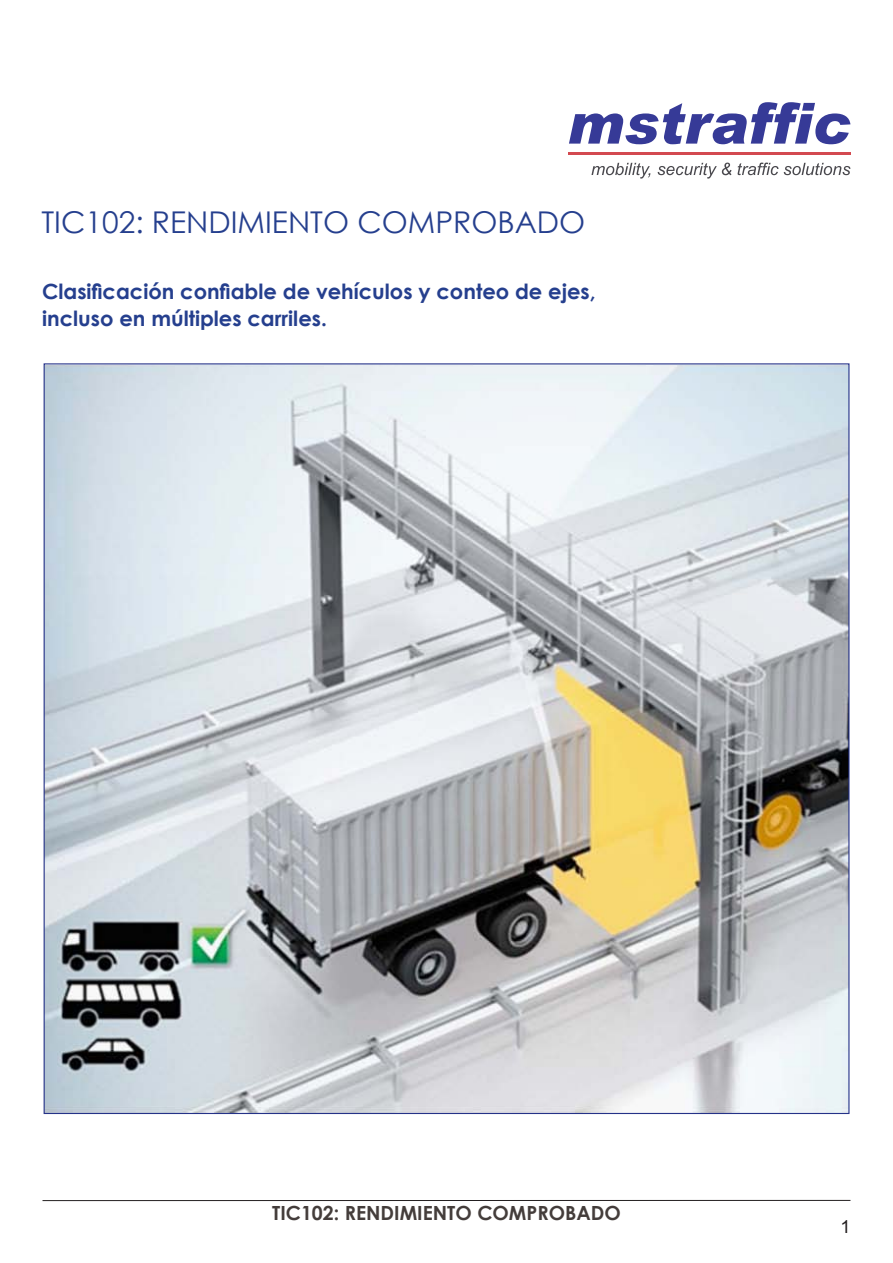
<style>
.page{position:relative;width:893px;height:1263px;background:#fff}
.page>*{position:absolute;margin:0;border:0;box-sizing:border-box;transform-origin:0 0}
.t1{font:30px "Century Gothic";color:#253f8e}
.t2{font:700 21px/27px "Century Gothic";color:#253f8e}
.t3{font:700 19.5px "Century Gothic";color:#443d3b}
.t4{font:18px "Arial";color:#231f20}
</style>
<div class="page">
<svg style="left:569px;top:102px;width:281px;height:42px"></svg>
<svg style="left:591px;top:163px;width:59px;height:16px"></svg>
<svg style="left:658px;top:163px;width:74px;height:16px"></svg>
<svg style="left:738px;top:163px;width:40px;height:12px"></svg>
<svg style="left:784px;top:163px;width:66px;height:12px"></svg>
<hr style="left:568px;top:153px;width:282px;height:2px;background:#d34950">
<hr style="left:43px;top:1200px;width:807px;height:1px;background:#231f20">
<img style="left:46px;top:365px;width:801px;height:747px">
<p class="t1" style="left:42px;top:201px;width:545px">TIC102: RENDIMIENTO COMPROBADO</p>
<p class="t2" style="left:42px;top:276px;width:555px">Clasificación confiable de vehículos y conteo de ejes, incluso en múltiples carriles.</p>
<p class="t3" style="left:272px;top:1198px;width:350px">TIC102: RENDIMIENTO COMPROBADO</p>
<p class="t4" style="left:840px;top:1215px;width:12px">1</p>
</div>
